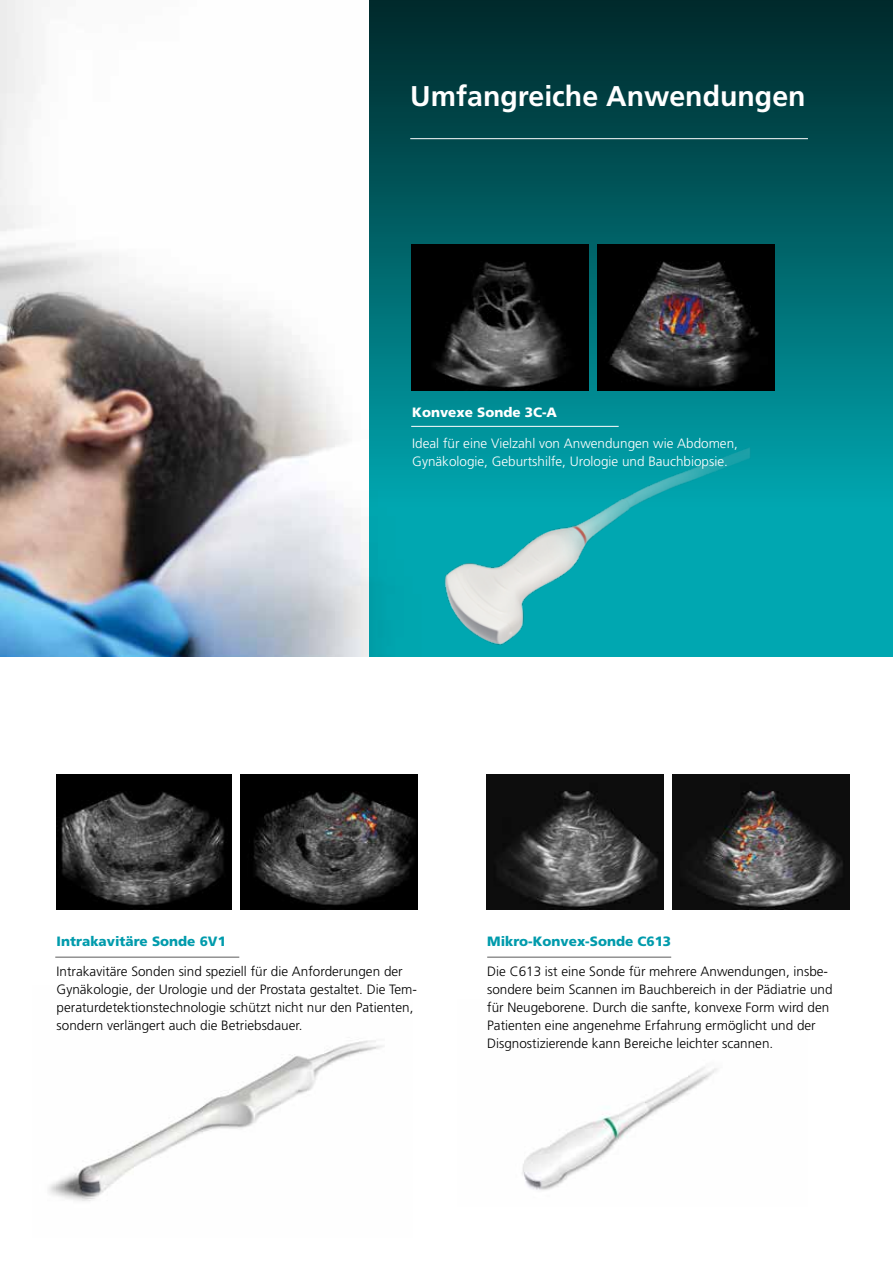
<style>
.page{position:relative;width:893px;height:1263px;background:#fff}
.page>*{position:absolute;margin:0;border:0;box-sizing:border-box;transform-origin:0 0}
.t1{font:700 28.5px "Frutiger LT Std";color:#fff}
.t2{font:300 13.5px/18px "Frutiger LT Std";color:#000}
.t3{font:300 13.5px/18px "Frutiger LT Std";color:#fff}
.t4{font:900 13.5px "Frutiger LT Std";color:#009bac}
.t5{font:900 13.5px "Frutiger LT Std";color:#fff}
</style>
<div class="page">
<img style="left:48px;top:1040px;width:336px;height:161px">
<img style="left:0;top:0;width:370px;height:657px">
<svg style="left:370px;top:0;width:523px;height:657px;background:#006268"></svg>
<img style="left:439px;top:373px;width:316px;height:284px">
<img style="left:412px;top:244px;width:177px;height:146px">
<img style="left:597px;top:244px;width:177px;height:146px">
<hr style="left:411px;top:426px;width:208px;height:1px;background:#fff">
<hr style="left:410px;top:138px;width:398px;height:1px;background:#fff">
<hr style="left:55px;top:957px;width:184px;height:1px;background:#000">
<img style="left:240px;top:774px;width:177px;height:136px">
<img style="left:57px;top:774px;width:175px;height:136px">
<hr style="left:487px;top:957px;width:184px;height:1px;background:#000">
<img style="left:522px;top:1067px;width:196px;height:123px">
<img style="left:487px;top:774px;width:177px;height:136px">
<img style="left:673px;top:774px;width:177px;height:136px">
<h1 class="t1" style="left:410px;top:80px;width:397px">Umfangreiche Anwendungen</h1>
<p class="t5" style="left:412px;top:404px;width:146px">Konvexe Sonde 3C-A</p>
<p class="t3" style="left:412px;top:434px;width:327px">Ideal für eine Vielzahl von Anwendungen wie Abdomen,<br>Gynäkologie, Geburtshilfe, Urologie und Bauchbiopsie.</p>
<p class="t4" style="left:57px;top:933px;width:171px">Intrakavitäre Sonde 6V1</p>
<p class="t2" style="left:57px;top:963px;width:362px">Intrakavitäre Sonden sind speziell für die Anforderungen der Gynäkologie, der Urologie und der Prostata gestaltet. Die Tem&shy;peraturdetektionstechnologie schützt nicht nur den Patienten, sondern verlängert auch die Betriebsdauer.</p>
<p class="t4" style="left:487px;top:933px;width:185px">Mikro-Konvex-Sonde C613</p>
<p class="t2" style="left:487px;top:963px;width:347px">Die C613 ist eine Sonde für mehrere Anwendungen, insbe&shy;sondere beim Scannen im Bauchbereich in der Pädiatrie und für Neugeborene. Durch die sanfte, konvexe Form wird den Patienten eine angenehme Erfahrung ermöglicht und der Disgnostizierende kann Bereiche leichter scannen.</p>
</div>
